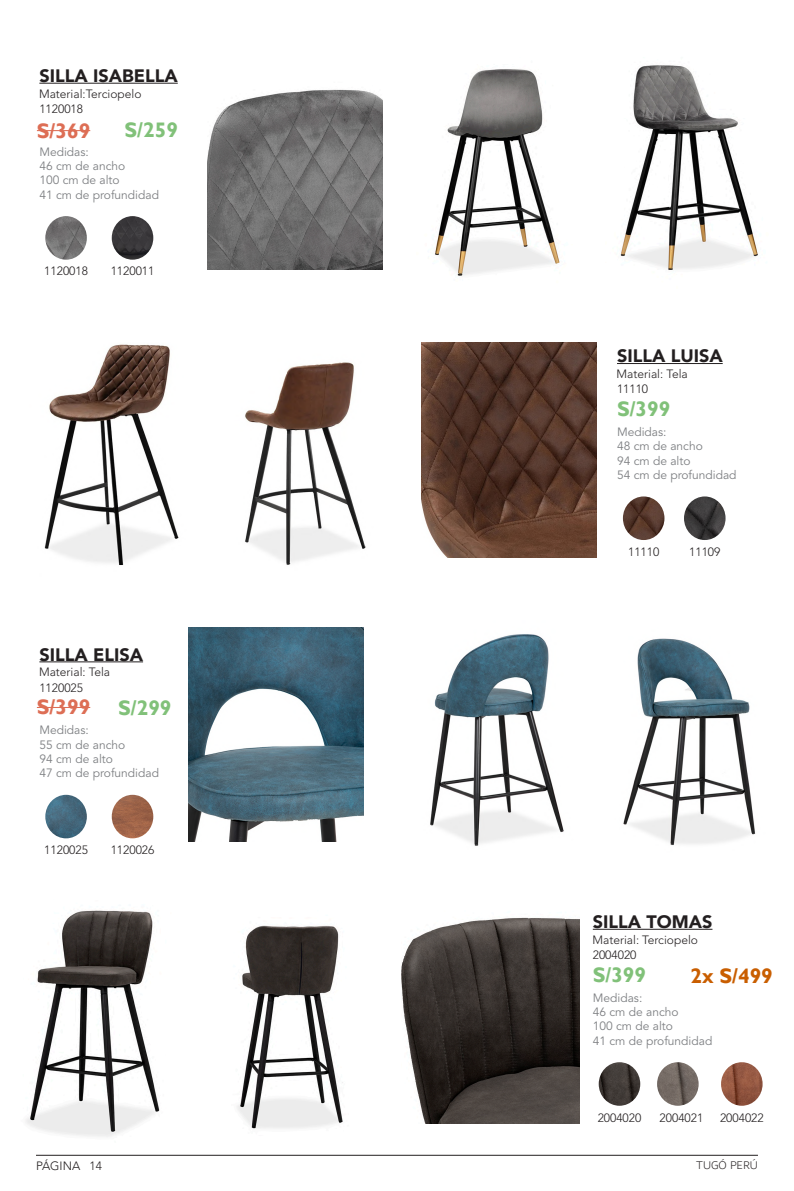
<style>
.page{position:relative;width:794px;height:1191px;background:#fff}
.page>*{position:absolute;margin:0;border:0;box-sizing:border-box;transform-origin:0 0}
.t1{font:700 21px "Gill Sans";color:#81c179}
.t2{font:700 21px "Gill Sans";color:#dd6e55}
.t3{font:700 21px "Gill Sans";color:#c95e00}
.t4{font:900 18px "Avenir";color:#231f20}
.t5{font:12px "Avenir";color:#7e8083}
.t6{font:300 12px "Avenir";color:#231f20}
.t7{font:300 12px "Dubai";color:#231f20}
</style>
<div class="page">
<hr style="left:36px;top:1155px;width:722px;height:1px;background:#231f20">
<hr style="left:617px;top:363px;width:105px;height:1px;background:#231f20">
<hr style="left:39px;top:661px;width:104px;height:1px;background:#231f20">
<hr style="left:593px;top:928px;width:119px;height:1px;background:#231f20">
<hr style="left:39px;top:83px;width:139px;height:1px;background:#231f20">
<img style="left:623px;top:496px;width:41px;height:44px">
<img style="left:684px;top:496px;width:41px;height:44px">
<img style="left:45px;top:795px;width:42px;height:43px">
<img style="left:598px;top:1062px;width:42px;height:43px">
<img style="left:45px;top:216px;width:42px;height:44px">
<img style="left:112px;top:795px;width:41px;height:43px">
<img style="left:657px;top:1062px;width:41px;height:43px">
<img style="left:721px;top:1062px;width:41px;height:43px">
<img style="left:112px;top:216px;width:41px;height:44px">
<img style="left:44px;top:344px;width:135px;height:221px">
<img style="left:26px;top:910px;width:134px;height:227px">
<img style="left:623px;top:638px;width:133px;height:207px">
<img style="left:620px;top:65px;width:138px;height:205px">
<img style="left:245px;top:362px;width:121px;height:203px">
<img style="left:237px;top:925px;width:106px;height:204px">
<img style="left:430px;top:634px;width:134px;height:212px">
<img style="left:435px;top:69px;width:125px;height:207px">
<img style="left:421px;top:343px;width:175px;height:214px">
<img style="left:401px;top:917px;width:178px;height:206px">
<img style="left:188px;top:627px;width:175px;height:214px">
<img style="left:207px;top:89px;width:175px;height:181px">
<hr style="left:37px;top:130px;width:53px;height:1px;background:#dd6e55">
<hr style="left:37px;top:707px;width:53px;height:1px;background:#dd6e55">
<p class="t4" style="left:39px;top:60px;width:140px">SILLA ISABELLA</p>
<p class="t6" style="left:39px;top:85px;width:104px">Material:Terciopelo</p>
<p class="t2" style="left:37px;top:118px;width:55px">S/369</p>
<p class="t1" style="left:125px;top:117px;width:55px">S/259</p>
<p class="t6" style="left:39px;top:100px;width:45px">1120018</p>
<p class="t5" style="left:39px;top:142px;width:51px">Medidas:</p>
<p class="t5" style="left:39px;top:157px;width:87px">46 cm de ancho</p>
<p class="t5" style="left:39px;top:171px;width:82px">100 cm de alto</p>
<p class="t5" style="left:39px;top:186px;width:121px">41 cm de profundidad</p>
<p class="t6" style="left:44px;top:262px;width:45px">1120018</p>
<p class="t6" style="left:111px;top:262px;width:45px">1120011</p>
<p class="t4" style="left:39px;top:639px;width:105px">SILLA ELISA</p>
<p class="t6" style="left:39px;top:663px;width:73px">Material: Tela</p>
<p class="t6" style="left:39px;top:678px;width:45px">1120025</p>
<p class="t2" style="left:37px;top:695px;width:55px">S/399</p>
<p class="t1" style="left:118px;top:695px;width:55px">S/299</p>
<p class="t5" style="left:39px;top:721px;width:51px">Medidas:</p>
<p class="t5" style="left:39px;top:735px;width:87px">55 cm de ancho</p>
<p class="t5" style="left:39px;top:750px;width:75px">94 cm de alto</p>
<p class="t5" style="left:39px;top:764px;width:121px">47 cm de profundidad</p>
<p class="t6" style="left:44px;top:841px;width:45px">1120025</p>
<p class="t6" style="left:111px;top:841px;width:45px">1120026</p>
<p class="t4" style="left:617px;top:340px;width:107px">SILLA LUISA</p>
<p class="t6" style="left:616px;top:365px;width:73px">Material: Tela</p>
<p class="t6" style="left:617px;top:380px;width:33px">11110</p>
<p class="t1" style="left:617px;top:397px;width:55px">S/399</p>
<p class="t5" style="left:617px;top:423px;width:51px">Medidas:</p>
<p class="t5" style="left:617px;top:437px;width:87px">48 cm de ancho</p>
<p class="t5" style="left:617px;top:452px;width:75px">94 cm de alto</p>
<p class="t5" style="left:617px;top:466px;width:121px">54 cm de profundidad</p>
<p class="t6" style="left:628px;top:543px;width:33px">11110</p>
<p class="t6" style="left:689px;top:543px;width:33px">11109</p>
<p class="t4" style="left:593px;top:906px;width:121px">SILLA TOMAS</p>
<p class="t6" style="left:592px;top:930px;width:107px">Material: Terciopelo</p>
<p class="t6" style="left:593px;top:946px;width:45px">2004020</p>
<p class="t1" style="left:593px;top:962px;width:55px">S/399</p>
<p class="t3" style="left:690px;top:963px;width:84px">2x S/499</p>
<p class="t5" style="left:593px;top:988px;width:51px">Medidas:</p>
<p class="t5" style="left:593px;top:1003px;width:87px">46 cm de ancho</p>
<p class="t5" style="left:593px;top:1017px;width:82px">100 cm de alto</p>
<p class="t5" style="left:593px;top:1031px;width:121px">41 cm de profundidad</p>
<p class="t6" style="left:597px;top:1108px;width:45px">2004020</p>
<p class="t6" style="left:659px;top:1108px;width:45px">2004021</p>
<p class="t6" style="left:720px;top:1108px;width:45px">2004022</p>
<p class="t6" style="left:36px;top:1156px;width:68px">PÁGINA 14</p>
<p class="t7" style="left:696px;top:1155px;width:63px">TUGÓ PERÚ</p>
</div>
